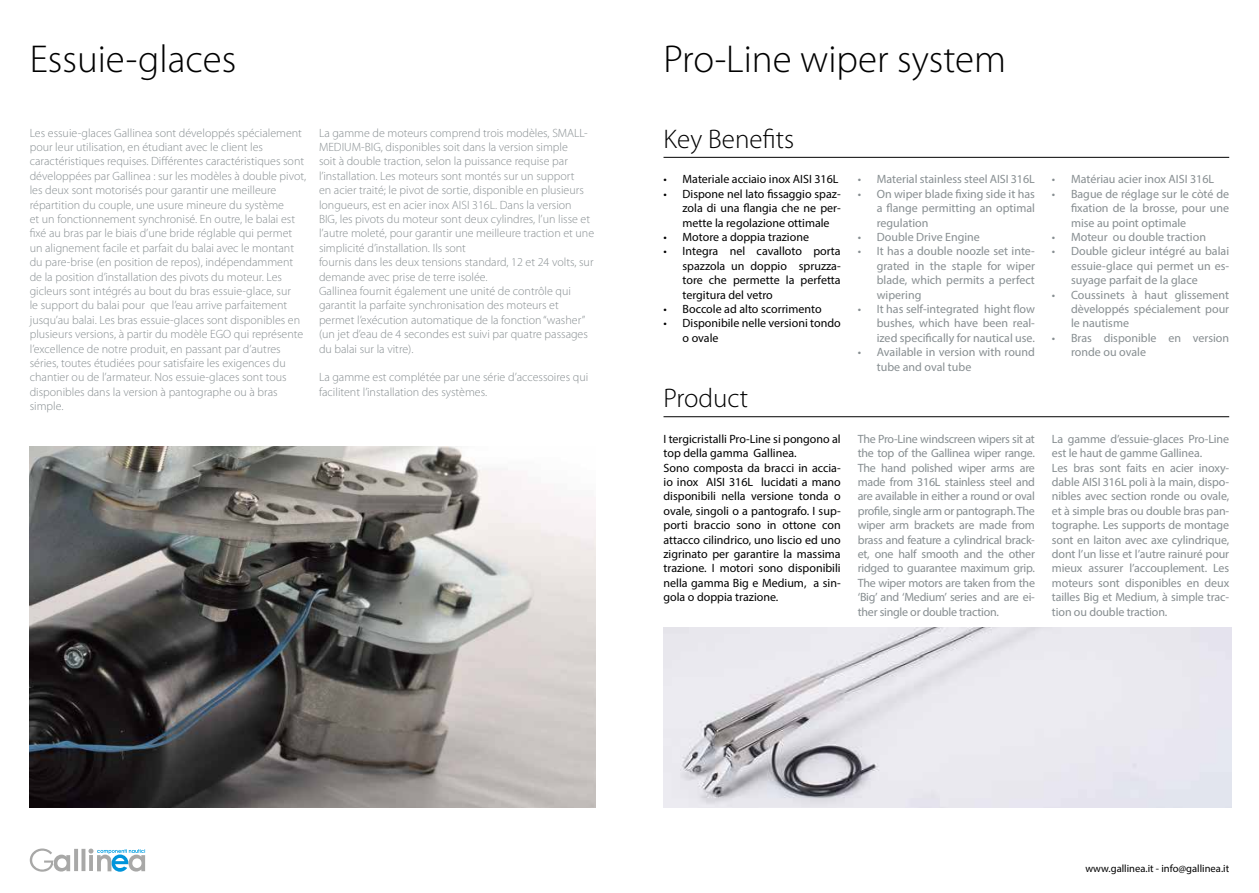
<style>
.page{position:relative;width:1259px;height:893px;background:#fff}
.page>*{position:absolute;margin:0;border:0;box-sizing:border-box;transform-origin:0 0}
.t1{font:300 39px "Myriad Pro";color:#000}
.t2{font:300 27px "Myriad Pro";color:#000}
.t3{font:300 12px/14.4px "Myriad Pro";color:#878e91}
.t4{font:12px/14.4px "Myriad Pro";letter-spacing:-.005em;color:#878e91;text-align:justify}
.t5{font:12px/14.4px "Myriad Pro";color:#000;text-align:justify}
.t6{font:10.65px "Myriad Pro";color:#000}
</style>
<div class="page">
<img style="left:30px;top:446px;width:565px;height:362px">
<img style="left:663px;top:627px;width:568px;height:181px">
<hr style="left:663px;top:157px;width:566px;height:1px;background:#000">
<hr style="left:663px;top:416px;width:566px;height:1px;background:#000">
<svg style="left:30px;top:848px;width:115px;height:24px"></svg>
<h1 class="t1" style="left:30px;top:35px;width:208px">Essuie-glaces</h1>
<p class="t3" style="left:30px;top:125px;width:278px">Les essuie-glaces Gallinea sont développés spécialement pour leur utilisation, en étudiant avec le client les caractéristiques requises. Différentes caractéristiques sont développées par Gallinea : sur les modèles à double pivot, les deux sont motorisés pour garantir une meilleure répartition du couple, une usure mineure du système<br>et un fonctionnement synchronisé. En outre, le balai est fixé au bras par le biais d’une bride réglable qui permet un alignement facile et parfait du balai avec le montant du pare-brise (en position de repos), indépendamment de la position d’installation des pivots du moteur. Les gicleurs sont intégrés au bout du bras essuie-glace, sur<br>le support du balai pour que l’eau arrive parfaitement jusqu’au balai. Les bras essuie-glaces sont disponibles en plusieurs versions, à partir du modèle EGO qui représente l’excellence de notre produit, en passant par d’autres séries, toutes étudiées pour satisfaire les exigences du chantier ou de l’armateur. Nos essuie-glaces sont tous disponibles dans la version à pantographe ou à bras simple.</p>
<p class="t3" style="left:319px;top:125px;width:277px">La gamme de moteurs comprend trois modèles, SMALL-MEDIUM-BIG, disponibles soit dans la version simple<br>soit à double traction, selon la puissance requise par l’installation. Les moteurs sont montés sur un support<br>en acier traité; le pivot de sortie, disponible en plusieurs longueurs, est en acier inox AISI 316L. Dans la version<br>BIG, les pivots du moteur sont deux cylindres, l’un lisse et l’autre moleté, pour garantir une meilleure traction et une simplicité d’installation. Ils sont<br>fournis dans les deux tensions standard, 12 et 24 volts, sur demande avec prise de terre isolée.<br>Gallinea fournit également une unité de contrôle qui garantit la parfaite synchronisation des moteurs et permet l’exécution automatique de la fonction “washer” (un jet d’eau de 4 secondes est suivi par quatre passages du balai sur la vitre).</p>
<p class="t3" style="left:319px;top:370px;width:271px">La gamme est complétée par une série d’accessoires qui facilitent l’installation des systèmes.</p>
<h1 class="t1" style="left:663px;top:35px;width:344px">Pro-Line wiper system</h1>
<h2 class="t2" style="left:663px;top:123px;width:132px">Key Benefits</h2>
<p class="t5" style="left:663px;top:172px;width:177px">• Materiale acciaio inox AISI 316L</p>
<p class="t5" style="left:682px;top:186px;width:160px;text-indent:-19px">• Dispone nel lato fissaggio spaz&shy;zola di una flangia che ne per&shy;mette la regolazione ottimale</p>
<p class="t5" style="left:663px;top:230px;width:147px">• Motore a doppia trazione</p>
<p class="t5" style="left:682px;top:244px;width:160px;text-indent:-19px">• Integra nel cavalloto porta spazzola un doppio spruzza&shy;tore che permette la perfetta tergitura del vetro</p>
<p class="t5" style="left:663px;top:302px;width:160px">• Boccole ad alto scorrimento</p>
<p class="t5" style="left:682px;top:316px;width:160px;text-indent:-19px">• Disponibile nelle versioni tondo o ovale</p>
<h2 class="t2" style="left:663px;top:382px;width:86px">Product</h2>
<p class="t4" style="left:857px;top:172px;width:179px">• Material stainless steel AISI 316L</p>
<p class="t4" style="left:877px;top:186px;width:160px;text-indent:-19px">• On wiper blade fixing side it has a flange permitting an optimal regulation</p>
<p class="t4" style="left:857px;top:230px;width:124px">• Double Drive Engine</p>
<p class="t4" style="left:877px;top:244px;width:160px;text-indent:-19px">• It has a double noozle set inte&shy;grated in the staple for wiper blade, which permits a perfect wipering</p>
<p class="t4" style="left:877px;top:302px;width:160px;text-indent:-19px">• It has self-integrated hight flow bushes, which have been real&shy;ized specifically for nautical use.</p>
<p class="t4" style="left:877px;top:345px;width:160px;text-indent:-19px">• Available in version with round tube and oval tube</p>
<p class="t4" style="left:1052px;top:172px;width:164px">• Matériau acier inox AISI 316L</p>
<p class="t4" style="left:1071px;top:186px;width:160px;text-indent:-19px">• Bague de réglage sur le còté de fixation de la brosse, pour une mise au point optimale</p>
<p class="t4" style="left:1052px;top:230px;width:155px">• Moteur ou double traction</p>
<p class="t4" style="left:1071px;top:244px;width:160px;text-indent:-19px">• Double gicleur intégré au balai essuie-glace qui permet un es&shy;suyage parfait de la glace</p>
<p class="t4" style="left:1071px;top:287px;width:160px;text-indent:-19px">• Coussinets à haut glissement dèveloppés spécialement pour le nautisme</p>
<p class="t4" style="left:1071px;top:330px;width:160px;text-indent:-19px">• Bras disponible en version ronde ou ovale</p>
<p class="t5" style="left:663px;top:431px;width:179px;text-align:left">I tergicristalli Pro-Line si pongono al top della gamma Gallinea.<br>Sono composta da bracci in accia&shy;io inox AISI 316L lucidati a mano disponibili nella versione tonda o ovale, singoli o a pantografo. I sup&shy;porti braccio sono in ottone con attacco cilindrico, uno liscio ed uno zigrinato per garantire la massima trazione. I motori sono disponibili nella gamma Big e Medium, a sin&shy;gola o doppia trazione.</p>
<p class="t4" style="left:857px;top:431px;width:179px">The Pro-Line windscreen wipers sit at the top of the Gallinea wiper range.<br>The hand polished wiper arms are made from 316L stainless steel and are available in either a round or oval profile, single arm or pantograph. The wiper arm brackets are made from brass and feature a cylindrical brack&shy;et, one half smooth and the other ridged to guarantee maximum grip.<br>The wiper motors are taken from the ‘Big’ and ‘Medium’ series and are ei&shy;ther single or double traction.</p>
<p class="t4" style="left:1052px;top:431px;width:179px;text-align:left">La gamme d’essuie-glaces Pro-Line est le haut de gamme Gallinea.<br>Les bras sont faits en acier inoxy&shy;dable AISI 316L poli à la main, dispo&shy;nibles avec section ronde ou ovale, et à simple bras ou double bras pan&shy;tographe. Les supports de montage sont en laiton avec axe cylindrique, dont l’un lisse et l’autre rainuré pour mieux assurer l’accouplement. Les moteurs sont disponibles en deux tailles Big et Medium, à simple trac&shy;tion ou double traction.</p>
<p class="t6" style="left:1085px;top:862px;width:145px">www.gallinea.it - info@gallinea.it</p>
</div>
